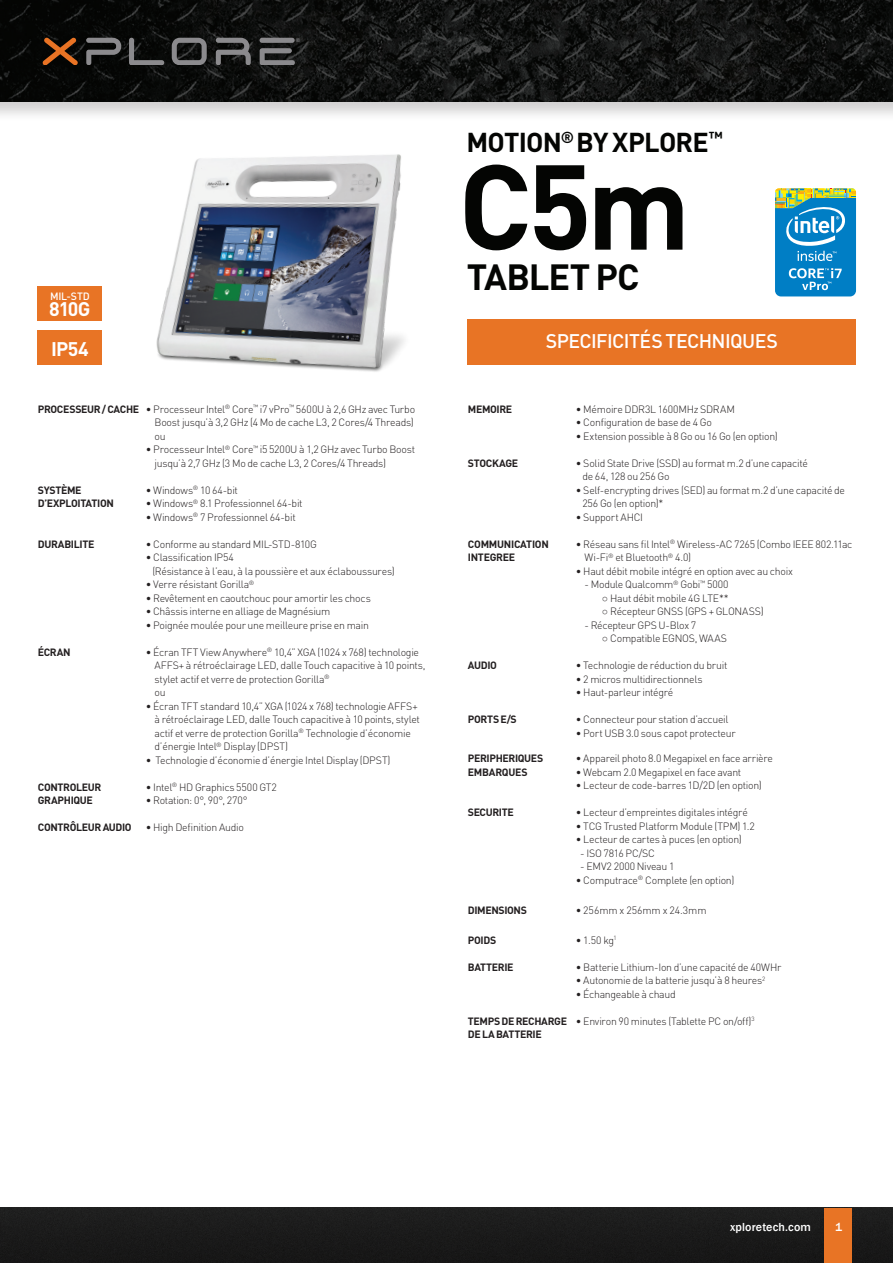
<style>
.page{position:relative;width:893px;height:1263px;background:#fff}
.page>*{position:absolute;margin:0;border:0;box-sizing:border-box;transform-origin:0 0}
.t1{font:700 118.5px "DIN";color:#040503}
.t2{font:700 36px "DIN";letter-spacing:-.025em;color:#040503}
.t3{font:700 27px "DIN";letter-spacing:-.03em;color:#040503}
.t4{font:500 19.5px "DIN";letter-spacing:-.03em;color:#fff}
.t5{font:700 19.5px/39.3px "DIN";letter-spacing:-.035em;color:#fff}
.t6{font:500 12px "Franklin Gothic";letter-spacing:.015em;color:#fff}
.t7{font:300 10.5px/13.5px "DIN";letter-spacing:-.025em;color:#231f20}
.t8{font:700 10.5px "DIN";letter-spacing:-.03em;color:#231f20}
.t9{font:500 10.5px "DIN";letter-spacing:-.01em;color:#fff}
.t10{font:5.25px "Arial";color:#8b8a8d}
.s1{font-weight:700}
.s2{font-family:"Arial";font-weight:400}
</style>
<div class="page">
<div style="left:0;top:1208px;width:893px;height:55px;background:#1a1a1a"></div>
<div style="left:824px;top:1208px;width:27px;height:55px;background:#e87425"></div>
<div style="left:0;top:0;width:893px;height:123px;background:#231f20;opacity:.21"></div>
<img style="left:0;top:0;width:893px;height:101px">
<svg style="left:172px;top:38px;width:35px;height:26px"></svg>
<svg style="left:86px;top:38px;width:35px;height:26px"></svg>
<svg style="left:129px;top:38px;width:35px;height:26px"></svg>
<svg style="left:43px;top:38px;width:35px;height:26px"></svg>
<svg style="left:216px;top:38px;width:35px;height:26px"></svg>
<svg style="left:259px;top:38px;width:36px;height:26px"></svg>
<div style="left:468px;top:319px;width:388px;height:46px;background:#e87425"></div>
<div style="left:38px;top:286px;width:64px;height:35px;background:#e87425"></div>
<div style="left:38px;top:330px;width:64px;height:35px;background:#e87425"></div>
<img style="left:156px;top:154px;width:248px;height:218px">
<svg style="left:775px;top:188px;width:81px;height:108px;background:#3797bd"></svg>
<p class="t9" style="left:50px;top:289px;width:41px">MIL-STD</p>
<h3 class="t5" style="left:49px;top:289px;width:43px">810G<br>IP54</h3>
<p class="t10" style="left:296px;top:36px;width:5px">®</p>
<p class="t7" style="left:154px;top:402px;width:262px;text-align:justify;text-indent:-117px"><span class="s1">PROCESSEUR / CACHE</span> • Processeur Intel<sup>®</sup> Core<sup>™</sup> i7 vPro<sup>™</sup> 5600U à 2,6 GHz avec Turbo Boost jusqu’à 3,2 GHz (4 Mo de cache L3, 2 Cores/4 Threads) ou</p>
<p class="t7" style="left:154px;top:443px;width:262px;text-indent:-9px">• Processeur Intel<sup>®</sup> Core<sup>™</sup> i5 5200U à 1,2 GHz avec Turbo Boost jusqu’à 2,7 GHz (3 Mo de cache L3, 2 Cores/4 Threads)</p>
<p class="t8" style="left:38px;top:483px;width:45px">SYSTÈME</p>
<p class="t7" style="left:146px;top:483px;width:94px">• Windows<sup>®</sup> 10 64-bit</p>
<p class="t8" style="left:38px;top:496px;width:78px">D’EXPLOITATION</p>
<p class="t7" style="left:146px;top:497px;width:158px">• Windows<sup>®</sup> 8.1 Professionnel 64-bit</p>
<p class="t7" style="left:146px;top:510px;width:151px">• Windows<sup>®</sup> 7 Professionnel 64-bit</p>
<p class="t8" style="left:38px;top:537px;width:58px">DURABILITE</p>
<p class="t7" style="left:146px;top:537px;width:173px">• Conforme au standard MIL-STD-810G</p>
<p class="t7" style="left:152px;top:551px;width:244px;text-indent:-7px">• Classification IP54<br>(Résistance à l’eau, à la poussière et aux éclaboussures)</p>
<p class="t7" style="left:146px;top:578px;width:110px">• Verre résistant Gorilla<sup>®</sup></p>
<p class="t7" style="left:146px;top:591px;width:227px">• Revêtement en caoutchouc pour amortir les chocs</p>
<p class="t7" style="left:146px;top:605px;width:186px">• Châssis interne en alliage de Magnésium</p>
<p class="t7" style="left:146px;top:618px;width:225px">• Poignée moulée pour une meilleure prise en main</p>
<p class="t8" style="left:38px;top:645px;width:34px">ÉCRAN</p>
<p class="t7" style="left:154px;top:645px;width:272px;text-indent:-9px">• Écran TFT View Anywhere<sup>®</sup> 10,4” XGA (1024 x 768) technologie AFFS+ à rétroéclairage LED, dalle Touch capacitive à 10 points, stylet actif et verre de protection Gorilla<sup>®<br></sup>ou</p>
<p class="t7" style="left:154px;top:699px;width:267px;text-indent:-9px">• Écran TFT standard 10,4” XGA (1024 x 768) technologie AFFS+ à rétroéclairage LED, dalle Touch capacitive à 10 points, stylet actif et verre de protection Gorilla<sup>®</sup> Technologie d’économie d’énergie Intel<sup>®</sup> Display (DPST)</p>
<p class="t7" style="left:146px;top:753px;width:246px">• Technologie d’économie d’énergie Intel Display (DPST)</p>
<p class="t8" style="left:38px;top:780px;width:65px">CONTROLEUR</p>
<p class="t7" style="left:146px;top:780px;width:133px">• Intel<sup>®</sup> HD Graphics 5500 GT2</p>
<p class="t8" style="left:38px;top:793px;width:57px">GRAPHIQUE</p>
<p class="t7" style="left:146px;top:794px;width:103px">• Rotation: 0°, 90°, 270°</p>
<p class="t8" style="left:38px;top:820px;width:95px">CONTRÔLEUR AUDIO</p>
<p class="t7" style="left:146px;top:821px;width:100px">• High Definition Audio</p>
<h3 class="t3" style="left:466px;top:124px;width:258px">MOTION<sup>®</sup> BY XPLORE<sup>™</sup></h3>
<h1 class="t1" style="left:458px;top:129px;width:234px">C5m</h1>
<h2 class="t2" style="left:467px;top:254px;width:174px">TABLET PC</h2>
<h3 class="t4" style="left:546px;top:329px;width:234px">SPECIFICITÉS TECHNIQUES</h3>
<p class="t8" style="left:468px;top:402px;width:46px">MEMOIRE</p>
<p class="t7" style="left:576px;top:402px;width:161px">• Mémoire DDR3L 1600MHz SDRAM</p>
<p class="t7" style="left:576px;top:416px;width:138px">• Configuration de base de 4 Go</p>
<p class="t7" style="left:576px;top:429px;width:203px">• Extension possible à 8 Go ou 16 Go (en option)</p>
<p class="t8" style="left:468px;top:456px;width:52px">STOCKAGE</p>
<p class="t7" style="left:582px;top:456px;width:227px;text-indent:-7px">• Solid State Drive (SSD) au format m.2 d’une capacité de 64, 128 ou 256 Go</p>
<p class="t7" style="left:582px;top:483px;width:264px;text-indent:-7px">• Self-encrypting drives (SED) au format m.2 d’une capacité de<br>256 Go (en option)*</p>
<p class="t7" style="left:576px;top:510px;width:69px">• Support AHCI</p>
<p class="t8" style="left:468px;top:537px;width:82px">COMMUNICATION</p>
<p class="t7" style="left:576px;top:537px;width:278px">• Réseau sans fil Intel<sup>®</sup> Wireless-AC 7265 (Combo IEEE 802.11ac</p>
<p class="t8" style="left:468px;top:550px;width:49px">INTEGREE</p>
<p class="t7" style="left:585px;top:551px;width:108px">Wi-Fi<sup>®</sup> et Bluetooth<sup>®</sup> 4.0)</p>
<p class="t7" style="left:576px;top:564px;width:218px">• Haut débit mobile intégré en option avec au choix</p>
<p class="t7" style="left:585px;top:578px;width:146px">- Module Qualcomm<sup>®</sup> Gobi<sup>™</sup> 5000</p>
<p class="t7" style="left:602px;top:591px;width:128px"><span class="s2">○</span> Haut débit mobile 4G LTE**</p>
<p class="t7" style="left:602px;top:605px;width:163px"><span class="s2">○</span> Récepteur GNSS (GPS + GLONASS)</p>
<p class="t7" style="left:585px;top:618px;width:113px">- Récepteur GPS U-Blox 7</p>
<p class="t7" style="left:602px;top:632px;width:127px"><span class="s2">○</span> Compatible EGNOS, WAAS</p>
<p class="t8" style="left:468px;top:658px;width:31px">AUDIO</p>
<p class="t7" style="left:576px;top:659px;width:153px">• Technologie de réduction du bruit</p>
<p class="t7" style="left:576px;top:672px;width:128px">• 2 micros multidirectionnels</p>
<p class="t7" style="left:576px;top:686px;width:99px">• Haut-parleur intégré</p>
<p class="t8" style="left:468px;top:712px;width:50px">PORTS E/S</p>
<p class="t7" style="left:576px;top:713px;width:154px">• Connecteur pour station d’accueil</p>
<p class="t7" style="left:576px;top:726px;width:161px">• Port USB 3.0 sous capot protecteur</p>
<p class="t8" style="left:468px;top:751px;width:77px">PERIPHERIQUES</p>
<p class="t7" style="left:576px;top:752px;width:199px">• Appareil photo 8.0 Megapixel en face arrière</p>
<p class="t8" style="left:468px;top:765px;width:61px">EMBARQUES</p>
<p class="t7" style="left:576px;top:765px;width:167px">• Webcam 2.0 Megapixel en face avant</p>
<p class="t7" style="left:576px;top:779px;width:187px">• Lecteur de code-barres 1D/2D (en option)</p>
<p class="t8" style="left:468px;top:805px;width:48px">SECURITE</p>
<p class="t7" style="left:576px;top:806px;width:173px">• Lecteur d’empreintes digitales intégré</p>
<p class="t7" style="left:576px;top:819px;width:180px">• TCG Trusted Platform Module (TPM) 1.2</p>
<p class="t7" style="left:576px;top:833px;width:167px">• Lecteur de cartes à puces (en option)</p>
<p class="t7" style="left:580px;top:846px;width:76px">- ISO 7816 PC/SC</p>
<p class="t7" style="left:580px;top:860px;width:96px">- EMV2 2000 Niveau 1</p>
<p class="t7" style="left:576px;top:873px;width:160px">• Computrace<sup>®</sup> Complete (en option)</p>
<p class="t8" style="left:468px;top:903px;width:61px">DIMENSIONS</p>
<p class="t7" style="left:576px;top:903px;width:132px">• 256mm x 256mm x 24.3mm</p>
<p class="t8" style="left:468px;top:933px;width:30px">POIDS</p>
<p class="t7" style="left:576px;top:933px;width:42px">• 1.50 kg<sup>1</sup></p>
<p class="t8" style="left:468px;top:960px;width:47px">BATTERIE</p>
<p class="t7" style="left:576px;top:960px;width:207px">• Batterie Lithium-Ion d’une capacité de 40WHr</p>
<p class="t7" style="left:576px;top:974px;width:191px">• Autonomie de la batterie jusqu’à 8 heures<sup>2</sup></p>
<p class="t7" style="left:576px;top:987px;width:101px">• Échangeable à chaud</p>
<p class="t7" style="left:468px;top:1014px;width:288px"><span class="s1">TEMPS DE RECHARGE</span> • Environ 90 minutes (Tablette PC on/off)<sup>3<br></sup><span class="s1">DE LA BATTERIE</span></p>
<p class="t6" style="left:730px;top:1219px;width:82px">xploretech.com</p>
<p class="t6" style="left:835px;top:1219px;width:9px">1</p>
</div>
